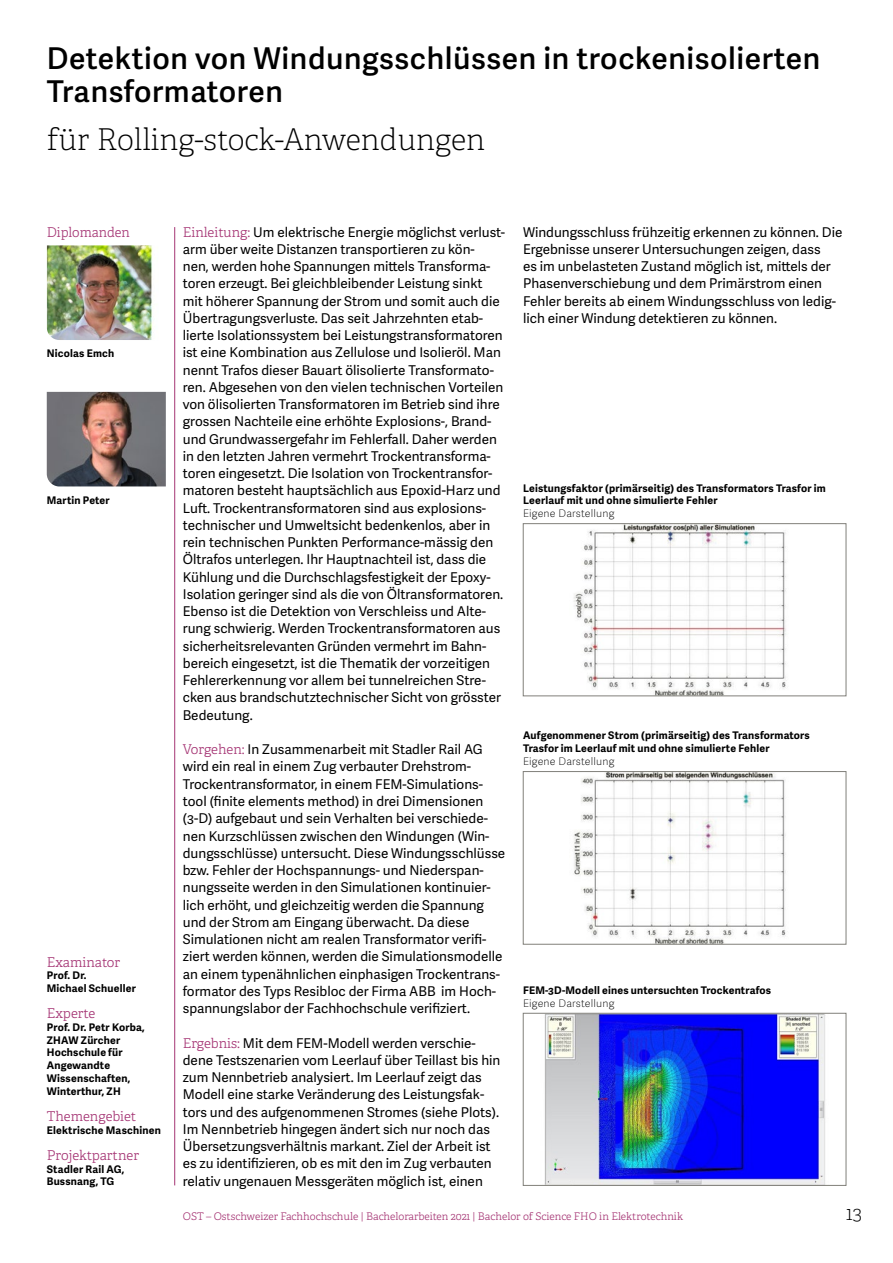
<style>
.page{position:relative;width:893px;height:1263px;background:#fff}
.page>*{position:absolute;margin:0;border:0;box-sizing:border-box;transform-origin:0 0}
.t1{font:600 30px/33px "Adelle Sans";letter-spacing:.02em;color:#000}
.t2{font:30px "Adelle PE Th";color:#000}
.t3{font:19.5px "Adelle PE Th";color:#000}
.t4{font:13.5px/17.2px "Adelle Sans";color:#000}
.t5{font:13.5px "Adelle PE Lt";letter-spacing:-.005em;color:#a53574}
.t6{font:700 10.5px/12.8px "Adelle Sans";letter-spacing:.02em;color:#000}
.t7{font:10.5px "Adelle PE Lt";color:#a53574}
.t8{font:100 10.5px "Adelle Sans";letter-spacing:.02em;color:#000}
.s1{font-family:"Adelle PE Lt";color:#a53574}
</style>
<div class="page">
<hr style="left:174px;top:227px;width:1px;height:958px;background:#a53574">
<img style="left:574px;top:773px;width:212px;height:169px">
<div style="left:523px;top:771px;width:323px;height:173px;border:1px solid #81807a"></div>
<img style="left:544px;top:1015px;width:282px;height:168px">
<div style="left:523px;top:1013px;width:323px;height:172px;border:1px solid #81807a"></div>
<img style="left:574px;top:525px;width:213px;height:169px">
<div style="left:523px;top:523px;width:323px;height:173px;border:1px solid #81807a"></div>
<img style="left:47px;top:245px;width:106px;height:95px">
<img style="left:47px;top:392px;width:119px;height:94px">
<h1 class="t1" style="left:47px;top:41px;width:775px">Detektion von Windungsschlüssen in trockenisolierten<br>Transformatoren</h1>
<h1 class="t2" style="left:47px;top:119px;width:440px">für Rolling-stock-Anwendungen</h1>
<p class="t5" style="left:47px;top:222px;width:85px">Diplomanden</p>
<p class="t6" style="left:47px;top:347px;width:69px">Nicolas Emch</p>
<p class="t6" style="left:47px;top:493px;width:64px">Martin Peter</p>
<p class="t5" style="left:47px;top:952px;width:75px">Examinator</p>
<p class="t6" style="left:47px;top:968px;width:91px">Prof. Dr.<br>Michael Schueller</p>
<p class="t5" style="left:47px;top:1004px;width:50px">Experte</p>
<p class="t6" style="left:47px;top:1020px;width:99px">Prof. Dr. Petr Korba,<br>ZHAW Zürcher<br>Hochschule für<br>Angewandte<br>Wissenschaften,<br>Winterthur, ZH</p>
<p class="t5" style="left:47px;top:1106px;width:91px">Themengebiet</p>
<p class="t6" style="left:47px;top:1123px;width:116px">Elektrische Maschinen</p>
<p class="t5" style="left:47px;top:1145px;width:94px">Projektpartner</p>
<p class="t6" style="left:47px;top:1162px;width:79px">Stadler Rail AG,<br>Bussnang, TG</p>
<p class="t4" style="left:183px;top:223px;width:324px"><span class="s1">Einleitung:</span> Um elektrische Energie möglichst verlust&shy;arm über weite Distanzen transportieren zu kön-<br>nen, werden hohe Spannungen mittels Transforma&shy;toren erzeugt. Bei gleichbleibender Leistung sinkt mit höherer Spannung der Strom und somit auch die Übertragungsverluste. Das seit Jahrzehnten etab&shy;lierte Isolationssystem bei Leistungstransformatoren ist eine Kombination aus Zellulose und Isolieröl. Man nennt Trafos dieser Bauart ölisolierte Transformato&shy;ren. Abgesehen von den vielen technischen Vorteilen von ölisolierten Transformatoren im Betrieb sind ihre grossen Nachteile eine erhöhte Explosions-, Brand&shy;und Grundwassergefahr im Fehlerfall. Daher werden in den letzten Jahren vermehrt Trockentransforma&shy;toren eingesetzt. Die Isolation von Trockentransfor&shy;matoren besteht hauptsächlich aus Epoxid-Harz und Luft. Trockentransformatoren sind aus explosions&shy;technischer und Umweltsicht bedenkenlos, aber in rein technischen Punkten Performance-mässig den Öltrafos unterlegen. Ihr Hauptnachteil ist, dass die Kühlung und die Durchschlagsfestigkeit der Epoxy-Isolation geringer sind als die von Öltransformatoren.<br>Ebenso ist die Detektion von Verschleiss und Alte&shy;rung schwierig. Werden Trockentransformatoren aus sicherheitsrelevanten Gründen vermehrt im Bahn&shy;bereich eingesetzt, ist die Thematik der vorzeitigen Fehlererkennung vor allem bei tunnelreichen Stre&shy;cken aus brandschutztechnischer Sicht von grösster Bedeutung.</p>
<p class="t4" style="left:183px;top:740px;width:324px"><span class="s1">Vorgehen:</span> In Zusammenarbeit mit Stadler Rail AG wird ein real in einem Zug verbauter Drehstrom-Trockentransformator, in einem FEM-Simulations&shy;tool (finite elements method) in drei Dimensionen (3-D) aufgebaut und sein Verhalten bei verschiede&shy;nen Kurzschlüssen zwischen den Windungen (Win&shy;dungsschlüsse) untersucht. Diese Windungsschlüsse bzw. Fehler der Hochspannungs- und Niederspan&shy;nungsseite werden in den Simulationen kontinuier&shy;lich erhöht, und gleichzeitig werden die Spannung und der Strom am Eingang überwacht. Da diese Simulationen nicht am realen Transformator verifi&shy;ziert werden können, werden die Simulationsmodelle an einem typenähnlichen einphasigen Trockentrans&shy;formator des Typs Resibloc der Firma ABB im Hoch&shy;spannungslabor der Fachhochschule verifiziert.</p>
<p class="t4" style="left:183px;top:1034px;width:319px"><span class="s1">Ergebnis:</span> Mit dem FEM-Modell werden verschie&shy;dene Testszenarien vom Leerlauf über Teillast bis hin zum Nennbetrieb analysiert. Im Leerlauf zeigt das Modell eine starke Veränderung des Leistungsfak&shy;tors und des aufgenommenen Stromes (siehe Plots).<br>Im Nennbetrieb hingegen ändert sich nur noch das Übersetzungsverhältnis markant. Ziel der Arbeit ist es zu identifizieren, ob es mit den im Zug verbauten relativ ungenauen Messgeräten möglich ist, einen</p>
<p class="t4" style="left:523px;top:223px;width:321px">Windungsschluss frühzeitig erkennen zu können. Die Ergebnisse unserer Untersuchungen zeigen, dass<br>es im unbelasteten Zustand möglich ist, mittels der Phasenverschiebung und dem Primärstrom einen Fehler bereits ab einem Windungsschluss von ledig&shy;lich einer Windung detektieren zu können.</p>
<p class="t6" style="left:523px;top:481px;width:304px">Leistungsfaktor (primärseitig) des Transformators Trasfor im<br>Leerlauf mit und ohne simulierte Fehler</p>
<p class="t8" style="left:523px;top:506px;width:93px">Eigene Darstellung</p>
<p class="t6" style="left:523px;top:729px;width:288px">Aufgenommener Strom (primärseitig) des Transformators<br>Trasfor im Leerlauf mit und ohne simulierte Fehler</p>
<p class="t8" style="left:523px;top:754px;width:93px">Eigene Darstellung</p>
<p class="t6" style="left:523px;top:983px;width:250px">FEM-3D-Modell eines untersuchten Trockentrafos</p>
<p class="t8" style="left:523px;top:995px;width:93px">Eigene Darstellung</p>
<p class="t7" style="left:183px;top:1209px;width:502px">OST – Ostschweizer Fachhochschule | Bachelorarbeiten 2021 | Bachelor of Science FHO in Elektrotechnik</p>
<h2 class="t3" style="left:846px;top:1199px;width:17px">13</h2>
</div>
